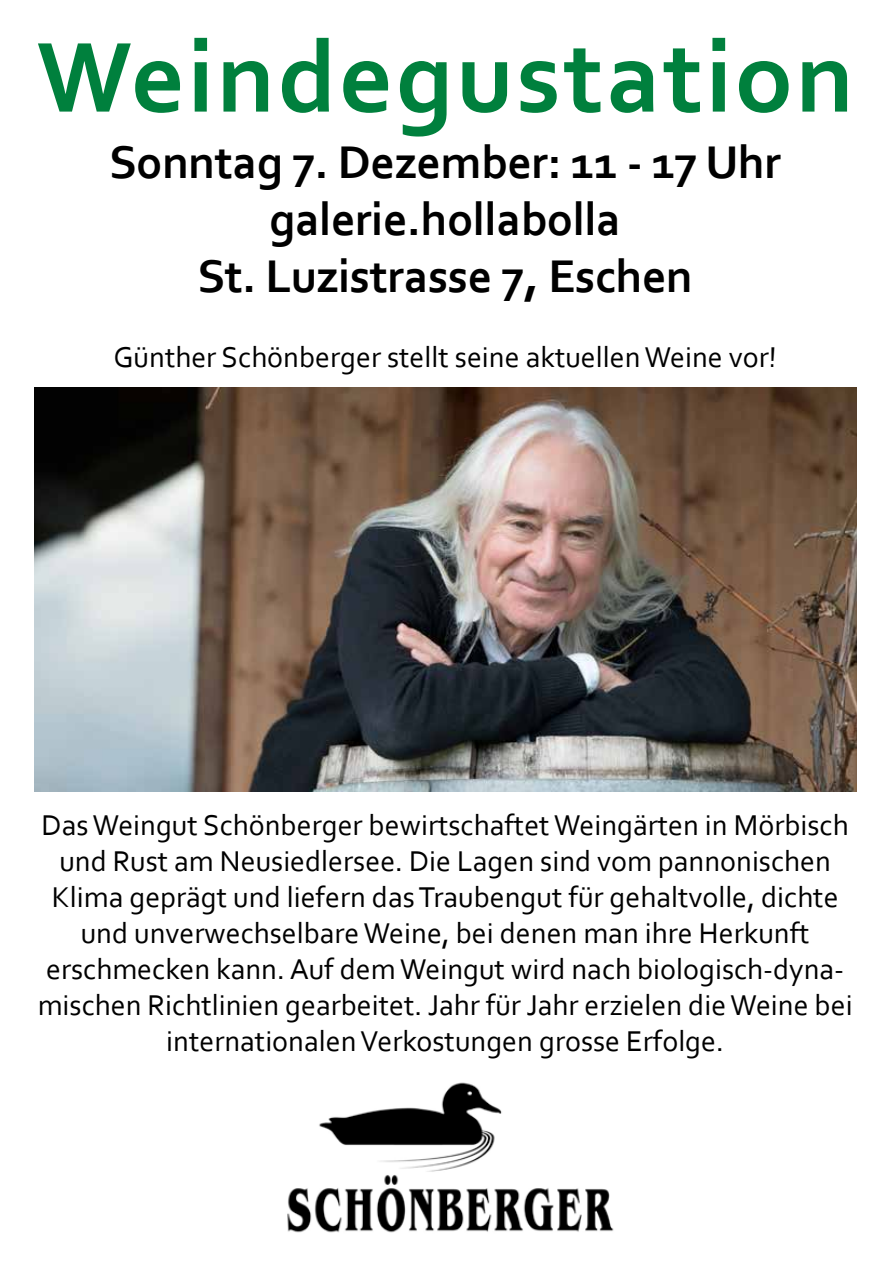
<style>
.page{position:relative;width:893px;height:1263px;background:#fff}
.page>*{position:absolute;margin:0;border:0;box-sizing:border-box;transform-origin:0 0}
.t1{font:700 104.25px "Corbel";letter-spacing:.03em;color:#00803d}
.t2{font:700 48px/57px "Corbel";letter-spacing:-.01em;color:#000;text-align:center}
.t3{font:30px/36px "Corbel";color:#000;text-align:center}
</style>
<div class="page">
<img style="left:287px;top:1082px;width:327px;height:151px">
<img style="left:34px;top:387px;width:822px;height:405px">
<h1 class="t1" style="left:37px;top:12px;width:818px">Weindegustation</h1>
<h2 class="t2" style="left:109px;top:132px;width:674px">Sonntag 7. Dezember: 11 - 17 Uhr galerie.hollabolla<br>St. Luzistrasse 7, Eschen</h2>
<p class="t3" style="left:114px;top:338px;width:665px">Günther Schönberger stellt seine aktuellen Weine vor!</p>
<p class="t3" style="left:38px;top:806px;width:816px">Das Weingut Schönberger bewirtschaftet Weingärten in Mörbisch und Rust am Neusiedlersee. Die Lagen sind vom pannonischen Klima geprägt und liefern das Traubengut für gehaltvolle, dichte und unverwechselbare Weine, bei denen man ihre Herkunft erschmecken kann. Auf dem Weingut wird nach biologisch-dyna&shy;mischen Richtlinien gearbeitet. Jahr für Jahr erzielen die Weine bei internationalen Verkostungen grosse Erfolge.</p>
</div>
